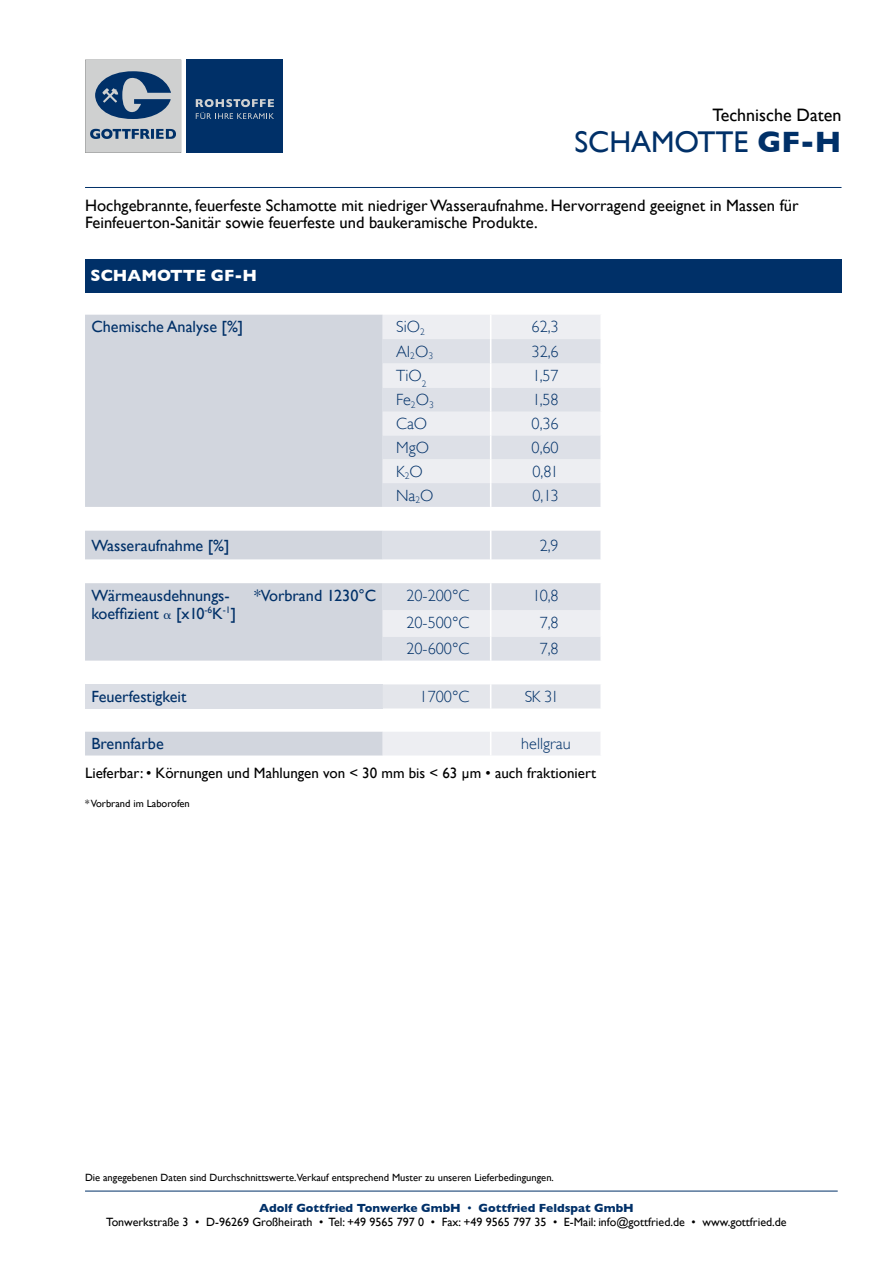
<style>
.page{position:relative;width:893px;height:1263px;background:#fff}
.page>*{position:absolute;margin:0;border:0;box-sizing:border-box;transform-origin:0 0}
.t1{font:30px "Gill Sans";color:#003068}
.t2{font:18px "Gill Sans";color:#000}
.t3{font:16.5px/16.5px "Gill Sans";color:#000}
.t4{font:700 16.5px "Gill Sans";color:#fff}
.t5{font:300 16.2px "Gill Sans";color:#003068}
.t6{font:16.2px/18px "Gill Sans";color:#003068}
.t7{font:15px "Gill Sans";color:#000}
.t8{font:12px/14.4px "Gill Sans";color:#000;text-align:center}
.t9{font:10.5px "Gill Sans";color:#000}
.s1{font-weight:700}
.s2{font-weight:700;color:#003068}
.s3{color:#003068}
</style>
<div class="page">
<hr style="left:85px;top:1191px;width:753px;height:1px;background:#003068">
<svg style="left:85px;top:60px;width:96px;height:93px;background:#93a1b1"></svg>
<div style="left:187px;top:60px;width:96px;height:93px;background:#003068"></div>
<svg style="left:196px;top:99px;width:78px;height:20px"></svg>
<hr style="left:85px;top:187px;width:756px;height:1px;background:#003068">
<div style="left:85px;top:259px;width:756px;height:34px;background:#003068"></div>
<svg style="left:85px;top:315px;width:298px;height:440px;fill:#d2d6de"></svg>
<div style="left:85px;top:684px;width:298px;height:24px;background:#dbdee5"></div>
<svg style="left:383px;top:315px;width:218px;height:440px"></svg>
<hr style="left:600px;top:732px;width:2px;height:23px;background:#fff">
<svg style="left:164px;top:613px;width:7px;height:6px"></svg>
<h2 class="t2" style="left:713px;top:104px;width:130px">Technische Daten</h2>
<h1 class="t1" style="left:574px;top:124px;width:269px">SCHAMOTTE <span class="s1">GF-H</span></h1>
<h3 class="t3" style="left:85px;top:197px;width:715px">Hochgebrannte, feuerfeste Schamotte mit niedriger Wasseraufnahme. Hervorragend geeignet in Massen für<br>Feinfeuerton-Sanitär sowie feuerfeste und baukeramische Produkte.</h3>
<h3 class="t4" style="left:91px;top:266px;width:168px">SCHAMOTTE GF-H</h3>
<h3 class="t6" style="left:91px;top:318px;width:153px">Chemische Analyse [%]</h3>
<h3 class="t5" style="left:396px;top:318px;width:30px">SiO<sub>2</sub></h3>
<h3 class="t5" style="left:532px;top:318px;width:29px">62,3</h3>
<h3 class="t5" style="left:396px;top:342px;width:38px">AI<sub>2</sub>O<sub>3</sub></h3>
<h3 class="t5" style="left:532px;top:342px;width:29px">32,6</h3>
<h3 class="t5" style="left:396px;top:367px;width:32px">TiO<sub>2</sub></h3>
<h3 class="t5" style="left:533px;top:367px;width:28px">1,57</h3>
<h3 class="t5" style="left:396px;top:391px;width:39px">Fe<sub>2</sub>O<sub>3</sub></h3>
<h3 class="t5" style="left:533px;top:391px;width:28px">1,58</h3>
<h3 class="t5" style="left:396px;top:414px;width:33px">CaO</h3>
<h3 class="t5" style="left:532px;top:414px;width:29px">0,36</h3>
<h3 class="t5" style="left:396px;top:438px;width:34px">MgO</h3>
<h3 class="t5" style="left:532px;top:438px;width:29px">0,60</h3>
<h3 class="t5" style="left:396px;top:462px;width:28px">K<sub>2</sub>O</h3>
<h3 class="t5" style="left:533px;top:462px;width:28px">0,81</h3>
<h3 class="t5" style="left:396px;top:486px;width:39px">Na<sub>2</sub>O</h3>
<h3 class="t5" style="left:533px;top:486px;width:28px">0,13</h3>
<h3 class="t6" style="left:91px;top:536px;width:140px">Wasseraufnahme [%]</h3>
<h3 class="t5" style="left:540px;top:536px;width:21px">2,9</h3>
<h3 class="t6" style="left:91px;top:586px;width:146px">Wärmeausdehnungs&shy;koeffizient [x10<sup>-6</sup>K<sup>-1</sup>]</h3>
<h3 class="t6" style="left:254px;top:586px;width:124px">*Vorbrand 1230°C</h3>
<h3 class="t5" style="left:406px;top:586px;width:65px">20-200°C</h3>
<h3 class="t5" style="left:533px;top:586px;width:28px">10,8</h3>
<h3 class="t5" style="left:406px;top:613px;width:65px">20-500°C</h3>
<h3 class="t5" style="left:540px;top:613px;width:21px">7,8</h3>
<h3 class="t5" style="left:406px;top:640px;width:65px">20-600°C</h3>
<h3 class="t5" style="left:540px;top:640px;width:21px">7,8</h3>
<h3 class="t6" style="left:91px;top:687px;width:97px">Feuerfestigkeit</h3>
<h3 class="t5" style="left:420px;top:687px;width:51px">1700°C</h3>
<h3 class="t5" style="left:525px;top:687px;width:35px">SK 31</h3>
<h3 class="t6" style="left:91px;top:734px;width:74px">Brennfarbe</h3>
<h3 class="t5" style="left:521px;top:734px;width:51px">hellgrau</h3>
<p class="t7" style="left:85px;top:764px;width:513px">Lieferbar: • Körnungen und Mahlungen von &lt; 30 mm bis &lt; 63 µm • auch fraktioniert</p>
<p class="t9" style="left:85px;top:797px;width:106px">* Vorbrand im Laborofen</p>
<p class="t9" style="left:85px;top:1171px;width:470px">Die angegebenen Daten sind Durchschnittswerte.Verkauf entsprechend Muster zu unseren Lieferbedingungen.</p>
<p class="t8" style="left:106px;top:1200px;width:682px"><span class="s2">Adolf Gottfried Tonwerke GmbH</span> <span class="s3">•</span> <span class="s2">Gottfried Feldspat GmbH<br></span>Tonwerkstraße 3 • D-96269 Großheirath • Tel: +49 9565 797 0 • Fax: +49 9565 797 35 • E-Mail: info@gottfried.de • www.gottfried.de</p>
</div>
